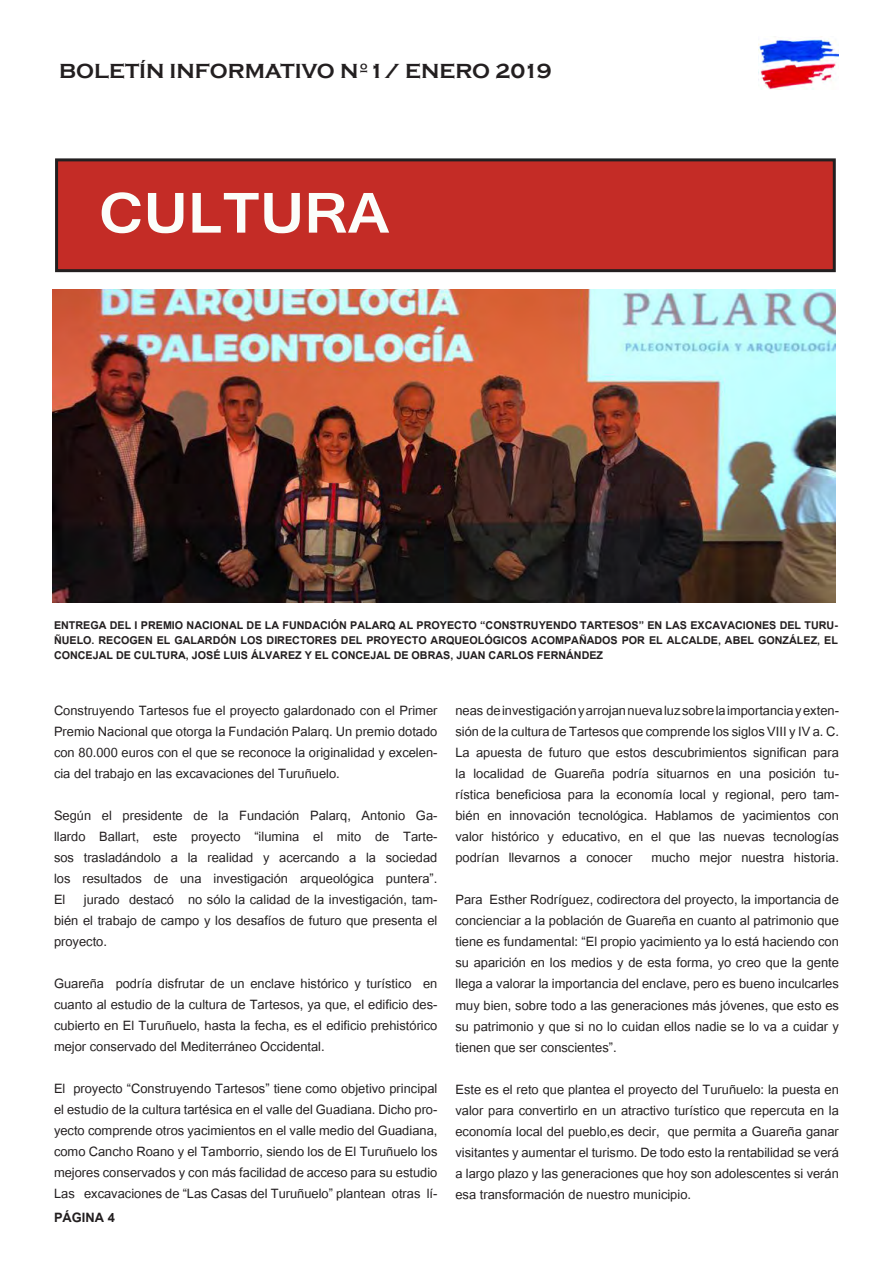
<style>
.page{position:relative;width:893px;height:1263px;background:#fff}
.page>*{position:absolute;margin:0;border:0;box-sizing:border-box;transform-origin:0 0}
.t1{font:700 60px "Gautami";color:#fbfdfa;scale:1.1 1}
.t2{font:700 21px "Copperplate Gothic";color:#231f20}
.t3{font:18px/21px "Utsaah";color:#231f20;text-align:justify}
.t4{font:700 18px "Utsaah";color:#231f20}
.t5{font:700 15px/15px "Utsaah";color:#231f20;text-align:justify}
</style>
<div class="page">
<img style="left:758px;top:36px;width:81px;height:54px">
<div style="left:57px;top:160px;width:777px;height:111px;background:#c42c26"></div>
<div style="left:55px;top:158px;width:781px;height:114px;border:3px solid #231f20"></div>
<img style="left:53px;top:289px;width:783px;height:313px">
<p class="t2" style="left:59px;top:59px;width:494px">BOLETÍN INFORMATIVO Nº1/ ENERO 2019</p>
<p class="t1" style="left:99px;top:177px;width:265px">CULTURA</p>
<p class="t5" style="left:54px;top:617px;width:785px">ENTREGA DEL I PREMIO NACIONAL DE LA FUNDACIÓN PALARQ AL PROYECTO “CONSTRUYENDO TARTESOS” EN LAS EXCAVACIONES DEL TURU-ÑUELO. RECOGEN EL GALARDÓN LOS DIRECTORES DEL PROYECTO ARQUEOLÓGICOS ACOMPAÑADOS POR EL ALCALDE, ABEL GONZÁLEZ, EL CONCEJAL DE CULTURA, JOSÉ LUIS ÁLVAREZ Y EL CONCEJAL DE OBRAS, JUAN CARLOS FERNÁNDEZ</p>
<p class="t3" style="left:54px;top:701px;width:385px">Construyendo Tartesos fue el proyecto galardonado con el Primer Premio Nacional que otorga la Fundación Palarq. Un premio dotado con 80.000 euros con el que se reconoce la originalidad y excelen&shy;cia del trabajo en las excavaciones del Turuñuelo.</p>
<p class="t3" style="left:54px;top:806px;width:385px">Según el presidente de la Fundación Palarq, Antonio Ga&shy;llardo Ballart, este proyecto “ilumina el mito de Tarte&shy;sos trasladándolo a la realidad y acercando a la sociedad los resultados de una investigación arqueológica puntera”.</p>
<p class="t3" style="left:54px;top:890px;width:385px">El jurado destacó no sólo la calidad de la investigación, tam&shy;bién el trabajo de campo y los desafíos de futuro que presenta el proyecto.</p>
<p class="t3" style="left:54px;top:974px;width:385px">Guareña podría disfrutar de un enclave histórico y turístico en cuanto al estudio de la cultura de Tartesos, ya que, el edificio des&shy;cubierto en El Turuñuelo, hasta la fecha, es el edificio prehistórico mejor conservado del Mediterráneo Occidental.</p>
<p class="t3" style="left:54px;top:1079px;width:385px">El proyecto “Construyendo Tartesos” tiene como objetivo principal el estudio de la cultura tartésica en el valle del Guadiana. Dicho pro&shy;yecto comprende otros yacimientos en el valle medio del Guadiana, como Cancho Roano y el Tamborrio, siendo los de El Turuñuelo los mejores conservados y con más facilidad de acceso para su estudio</p>
<p class="t3" style="left:54px;top:1184px;width:385px">Las excavaciones de “Las Casas del Turuñuelo” plantean otras lí-</p>
<p class="t4" style="left:54px;top:1207px;width:62px">PÁGINA 4</p>
<p class="t3" style="left:455px;top:701px;width:385px">neas de investigación y arrojan nueva luz sobre la importancia y exten&shy;sión de la cultura de Tartesos que comprende los siglos VIII y IV a. C.</p>
<p class="t3" style="left:455px;top:743px;width:385px">La apuesta de futuro que estos descubrimientos significan para la localidad de Guareña podría situarnos en una posición tu&shy;rística beneficiosa para la economía local y regional, pero tam&shy;bién en innovación tecnológica. Hablamos de yacimientos con valor histórico y educativo, en el que las nuevas tecnologías podrían llevarnos a conocer mucho mejor nuestra historia.</p>
<p class="t3" style="left:455px;top:890px;width:385px">Para Esther Rodríguez, codirectora del proyecto, la importancia de concienciar a la población de Guareña en cuanto al patrimonio que tiene es fundamental: “El propio yacimiento ya lo está haciendo con su aparición en los medios y de esta forma, yo creo que la gente llega a valorar la importancia del enclave, pero es bueno inculcarles muy bien, sobre todo a las generaciones más jóvenes, que esto es su patrimonio y que si no lo cuidan ellos nadie se lo va a cuidar y tienen que ser conscientes”.</p>
<p class="t3" style="left:455px;top:1079px;width:385px">Este es el reto que plantea el proyecto del Turuñuelo: la puesta en valor para convertirlo en un atractivo turístico que repercuta en la economía local del pueblo,es decir, que permita a Guareña ganar visitantes y aumentar el turismo. De todo esto la rentabilidad se verá a largo plazo y las generaciones que hoy son adolescentes si verán esa transformación de nuestro municipio.</p>
</div>
